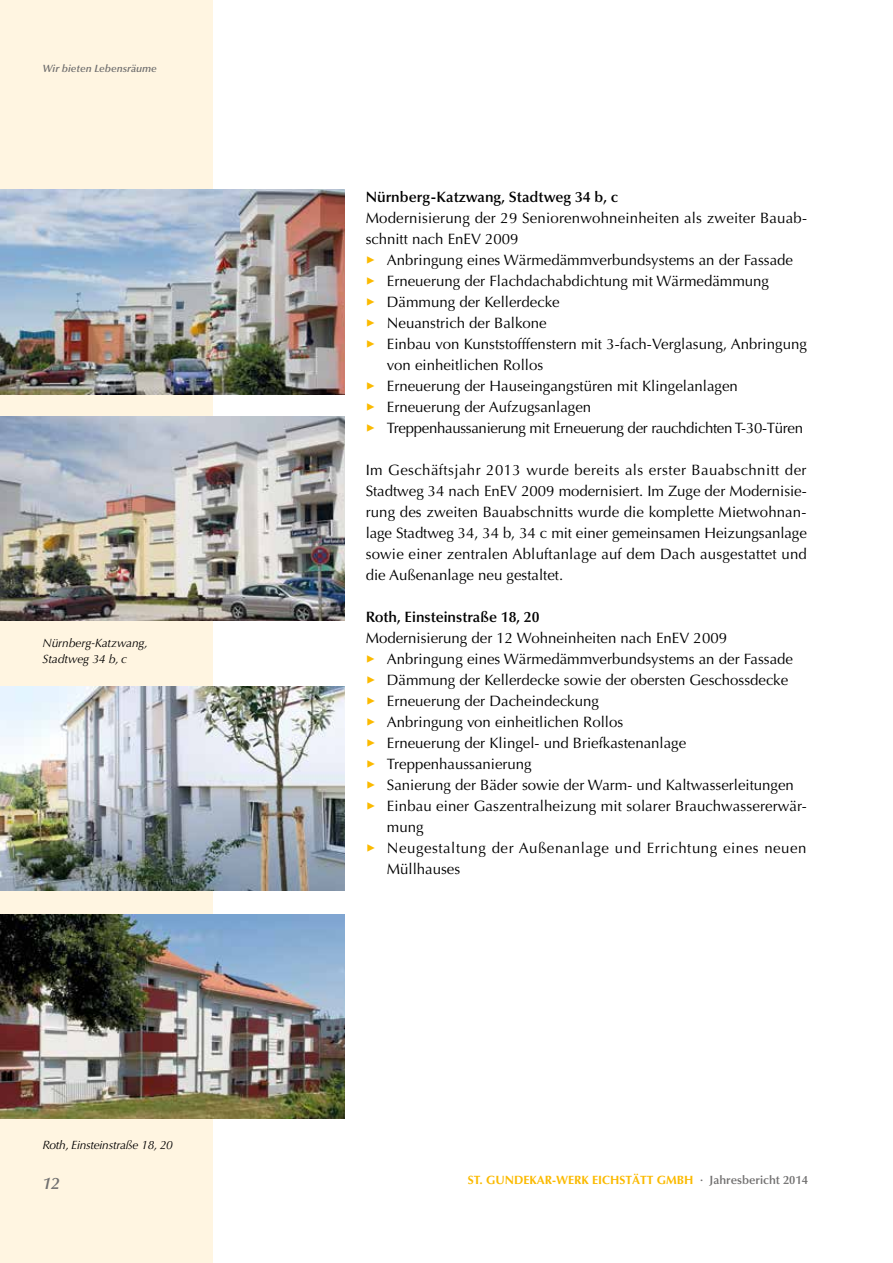
<style>
.page{position:relative;width:893px;height:1263px;background:#fff}
.page>*{position:absolute;margin:0;border:0;box-sizing:border-box;transform-origin:0 0}
.t1{font:italic 600 16.5px "Optima";color:#706f6f}
.t2{font:15px/21px "Optima";color:#000}
.t3{font:15px/21px "Optima";letter-spacing:.035em;color:#000}
.t4{font:15px "Optima";letter-spacing:-.02em;color:#000}
.t5{font:600 15px "Optima";color:#000}
.t6{font:italic 12px/16.5px "Optima";letter-spacing:-.015em;color:#000}
.t7{font:700 12px "Optima";color:#fbba00}
.t8{font:italic 600 10.5px "Optima";color:#706f6f}
.s1{color:#fbba00}
.s2{font-weight:600;color:#706f6f}
</style>
<div class="page">
<div style="left:0;top:0;width:213px;height:1263px;background:#fff5e1"></div>
<img style="left:0;top:190px;width:344px;height:204px">
<img style="left:0;top:417px;width:344px;height:204px">
<img style="left:0;top:687px;width:345px;height:204px">
<img style="left:0;top:914px;width:345px;height:204px">
<p class="t8" style="left:43px;top:62px;width:116px">Wir bieten Lebensräume</p>
<p class="t6" style="left:43px;top:634px;width:107px">Nürnberg-Katzwang,<br>Stadtweg 34 b, c</p>
<p class="t6" style="left:43px;top:1136px;width:132px">Roth, Einsteinstraße 18, 20</p>
<p class="t1" style="left:43px;top:1174px;width:19px">12</p>
<p class="t5" style="left:366px;top:188px;width:254px">Nürnberg-Katzwang, Stadtweg 34 b, c</p>
<p class="t2" style="left:366px;top:207px;width:443px">Modernisierung der 29 Seniorenwohneinheiten als zweiter Bauab&shy;schnitt nach EnEV 2009</p>
<p class="t2" style="left:366px;top:249px;width:429px"><span class="s1">✓</span> Anbringung eines Wärmedämmverbundsystems an der Fassade</p>
<p class="t2" style="left:366px;top:270px;width:405px"><span class="s1">✓</span> Erneuerung der Flachdachabdichtung mit Wärmedämmung</p>
<p class="t2" style="left:366px;top:291px;width:195px"><span class="s1">✓</span> Dämmung der Kellerdecke</p>
<p class="t2" style="left:366px;top:312px;width:183px"><span class="s1">✓</span> Neuanstrich der Balkone</p>
<p class="t2" style="left:387px;top:333px;width:421px;text-indent:-21px"><span class="s1">✓</span> Einbau von Kunststofffenstern mit 3-fach-Verglasung, Anbringung von einheitlichen Rollos</p>
<p class="t2" style="left:366px;top:375px;width:374px"><span class="s1">✓</span> Erneuerung der Hauseingangstüren mit Klingelanlagen</p>
<p class="t2" style="left:366px;top:396px;width:227px"><span class="s1">✓</span> Erneuerung der Aufzugsanlagen</p>
<p class="t4" style="left:366px;top:419px;width:439px"><span class="s1">✓</span> Treppenhaussanierung mit Erneuerung der rauchdichten T-30-Türen</p>
<p class="t2" style="left:366px;top:459px;width:443px;text-align:justify">Im Geschäftsjahr 2013 wurde bereits als erster Bauabschnitt der Stadtweg 34 nach EnEV 2009 modernisiert. Im Zuge der Modernisie&shy;rung des zweiten Bauabschnitts wurde die komplette Mietwohnan&shy;lage Stadtweg 34, 34 b, 34 c mit einer gemeinsamen Heizungsanlage sowie einer zentralen Abluftanlage auf dem Dach ausgestattet und die Außenanlage neu gestaltet.</p>
<p class="t5" style="left:366px;top:608px;width:175px">Roth, Einsteinstraße 18, 20</p>
<p class="t2" style="left:366px;top:627px;width:363px">Modernisierung der 12 Wohneinheiten nach EnEV 2009</p>
<p class="t2" style="left:366px;top:648px;width:429px"><span class="s1">✓</span> Anbringung eines Wärmedämmverbundsystems an der Fassade</p>
<p class="t2" style="left:366px;top:669px;width:424px"><span class="s1">✓</span> Dämmung der Kellerdecke sowie der obersten Geschossdecke</p>
<p class="t2" style="left:366px;top:690px;width:234px"><span class="s1">✓</span> Erneuerung der Dacheindeckung</p>
<p class="t2" style="left:366px;top:711px;width:259px"><span class="s1">✓</span> Anbringung von einheitlichen Rollos</p>
<p class="t2" style="left:366px;top:732px;width:322px"><span class="s1">✓</span> Erneuerung der Klingel- und Briefkastenanlage</p>
<p class="t2" style="left:366px;top:753px;width:167px"><span class="s1">✓</span> Treppenhaussanierung</p>
<p class="t2" style="left:366px;top:774px;width:429px"><span class="s1">✓</span> Sanierung der Bäder sowie der Warm- und Kaltwasserleitungen</p>
<p class="t2" style="left:387px;top:795px;width:421px;text-indent:-21px"><span class="s1">✓</span> Einbau einer Gaszentralheizung mit solarer Brauchwassererwär&shy;mung</p>
<p class="t3" style="left:387px;top:837px;width:421px;text-indent:-21px"><span class="s1">✓</span> Neugestaltung der Außenanlage und Errichtung eines neuen<br>Müllhauses</p>
<p class="t7" style="left:468px;top:1173px;width:341px">ST. GUNDEKAR-WERK EICHSTÄTT GMBH <span class="s2">· Jahresbericht 2014</span></p>
</div>
